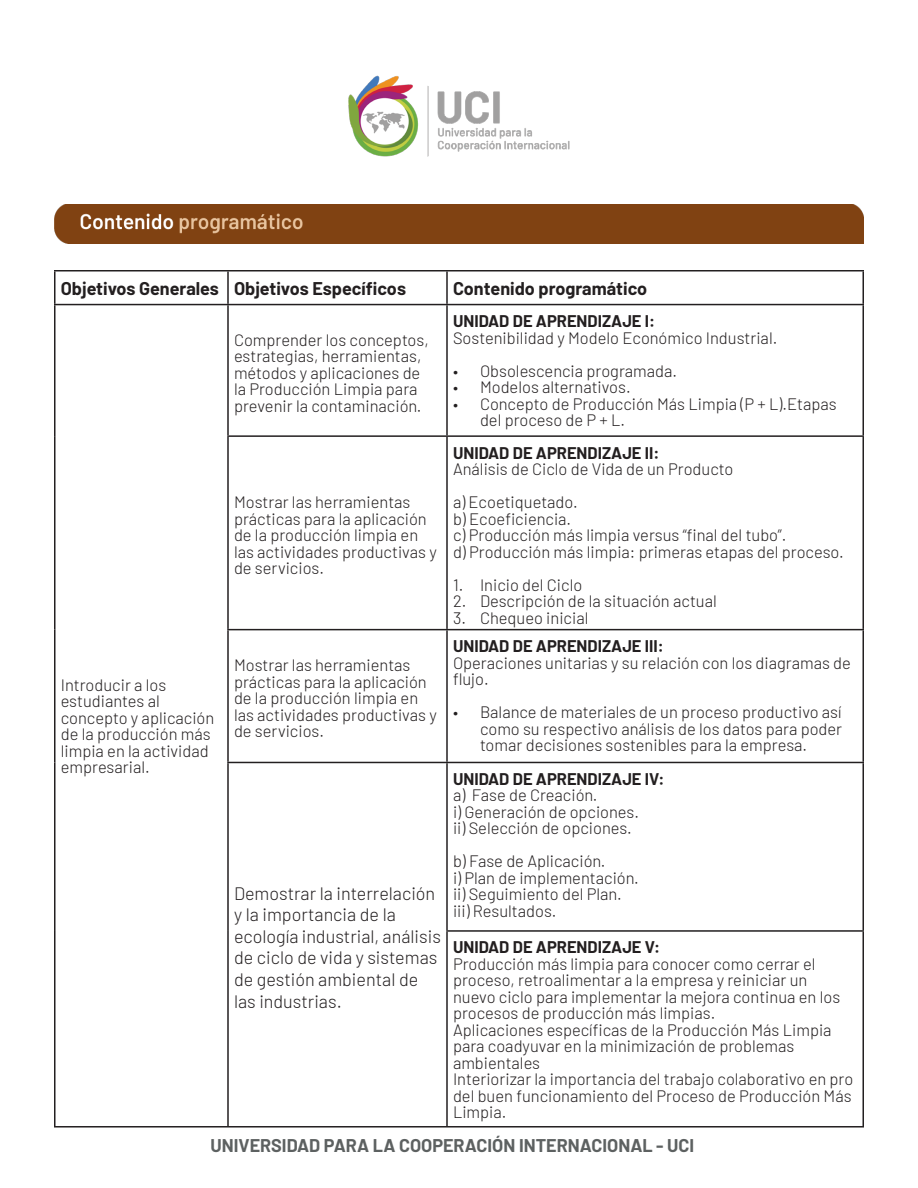
<style>
.page{position:relative;width:918px;height:1188px;background:#fff}
.page>*{position:absolute;margin:0;border:0;box-sizing:border-box;transform-origin:0 0}
.t1{font:300 18px/21.6px "Barlow";color:#231f20}
.t2{font:700 18px "Barlow";color:#231f20}
.t3{font:700 18px "Barlow";color:#5d6161}
.t4{font:300 16.5px/16.5px "Barlow";color:#231f20}
.t5{font:700 16.5px "Barlow";color:#231f20}
</style>
<div class="page">
<img style="left:348px;top:75px;width:222px;height:82px">
<hr style="left:54px;top:270px;width:174px;height:2px;background:#231f20">
<hr style="left:54px;top:271px;width:2px;height:33px;background:#231f20">
<hr style="left:228px;top:270px;width:219px;height:2px;background:#231f20">
<hr style="left:227px;top:271px;width:2px;height:33px;background:#231f20">
<hr style="left:447px;top:270px;width:417px;height:2px;background:#231f20">
<hr style="left:446px;top:271px;width:2px;height:33px;background:#231f20">
<hr style="left:862px;top:271px;width:2px;height:33px;background:#231f20">
<hr style="left:54px;top:304px;width:174px;height:1px;background:#231f20">
<hr style="left:54px;top:305px;width:2px;height:131px;background:#231f20">
<hr style="left:228px;top:304px;width:219px;height:1px;background:#231f20">
<hr style="left:227px;top:305px;width:2px;height:130px;background:#231f20">
<hr style="left:447px;top:304px;width:417px;height:1px;background:#231f20">
<hr style="left:446px;top:305px;width:2px;height:130px;background:#231f20">
<hr style="left:862px;top:305px;width:2px;height:130px;background:#231f20">
<hr style="left:54px;top:436px;width:2px;height:194px;background:#231f20">
<hr style="left:227px;top:435px;width:220px;height:2px;background:#231f20">
<hr style="left:227px;top:437px;width:2px;height:192px;background:#231f20">
<hr style="left:447px;top:435px;width:417px;height:2px;background:#231f20">
<hr style="left:446px;top:437px;width:2px;height:192px;background:#231f20">
<hr style="left:862px;top:437px;width:2px;height:192px;background:#231f20">
<hr style="left:54px;top:630px;width:2px;height:132px;background:#231f20">
<hr style="left:227px;top:629px;width:220px;height:1px;background:#231f20">
<hr style="left:227px;top:630px;width:2px;height:132px;background:#231f20">
<hr style="left:447px;top:629px;width:417px;height:1px;background:#231f20">
<hr style="left:446px;top:630px;width:2px;height:132px;background:#231f20">
<hr style="left:862px;top:630px;width:2px;height:132px;background:#231f20">
<hr style="left:54px;top:762px;width:2px;height:169px;background:#231f20">
<hr style="left:227px;top:762px;width:220px;height:1px;background:#231f20">
<hr style="left:227px;top:763px;width:2px;height:168px;background:#231f20">
<hr style="left:447px;top:762px;width:417px;height:1px;background:#231f20">
<hr style="left:446px;top:763px;width:2px;height:167px;background:#231f20">
<hr style="left:862px;top:763px;width:2px;height:167px;background:#231f20">
<hr style="left:54px;top:931px;width:2px;height:195px;background:#231f20">
<hr style="left:227px;top:931px;width:2px;height:195px;background:#231f20">
<hr style="left:446px;top:930px;width:418px;height:2px;background:#231f20">
<hr style="left:446px;top:932px;width:2px;height:194px;background:#231f20">
<hr style="left:862px;top:932px;width:2px;height:194px;background:#231f20">
<hr style="left:54px;top:1126px;width:174px;height:2px;background:#231f20">
<hr style="left:228px;top:1126px;width:219px;height:2px;background:#231f20">
<hr style="left:447px;top:1126px;width:417px;height:2px;background:#231f20">
<div style="left:54px;top:204px;width:810px;height:39px;background:#804212"></div>
<p class="t2" style="left:61px;top:275px;width:160px">Objetivos Generales</p>
<p class="t2" style="left:234px;top:275px;width:174px">Objetivos Específicos</p>
<p class="t2" style="left:453px;top:275px;width:196px">Contenido programático</p>
<p class="t4" style="left:61px;top:675px;width:155px">Introducir a los estudiantes al concepto y aplicación de la producción más limpia en la actividad empresarial.</p>
<p class="t4" style="left:234px;top:330px;width:196px">Comprender los conceptos, estrategias, herramientas, métodos y aplicaciones de la Producción Limpia para prevenir la contaminación.</p>
<p class="t4" style="left:234px;top:493px;width:204px">Mostrar las herramientas prácticas para la aplicación de la producción limpia en las actividades productivas y de servicios.</p>
<p class="t4" style="left:234px;top:656px;width:204px">Mostrar las herramientas prácticas para la aplicación de la producción limpia en las actividades productivas y de servicios.</p>
<p class="t1" style="left:234px;top:881px;width:208px">Demostrar la interrelación y la importancia de la ecología industrial, análisis de ciclo de vida y sistemas de gestión ambiental de las industrias.</p>
<p class="t5" style="left:453px;top:309px;width:204px">UNIDAD DE APRENDIZAJE I:</p>
<p class="t4" style="left:453px;top:328px;width:326px">Sostenibilidad y Modelo Económico Industrial.</p>
<p class="t4" style="left:453px;top:361px;width:226px">• Obsolescencia programada.</p>
<p class="t4" style="left:453px;top:378px;width:179px">• Modelos alternativos.</p>
<p class="t4" style="left:480px;top:394px;width:358px;text-indent:-27px">• Concepto de Producción Más Limpia (P + L).Etapas del proceso de P + L.</p>
<p class="t5" style="left:453px;top:440px;width:208px">UNIDAD DE APRENDIZAJE II:</p>
<p class="t4" style="left:453px;top:460px;width:282px">Análisis de Ciclo de Vida de un Producto</p>
<p class="t4" style="left:453px;top:493px;width:126px">a) Ecoetiquetado.</p>
<p class="t4" style="left:453px;top:509px;width:120px">b) Ecoeficiencia.</p>
<p class="t4" style="left:453px;top:526px;width:335px">c) Producción más limpia versus “final del tubo”.</p>
<p class="t4" style="left:453px;top:542px;width:392px">d) Producción más limpia: primeras etapas del proceso.</p>
<p class="t4" style="left:453px;top:575px;width:131px">1. Inicio del Ciclo</p>
<p class="t4" style="left:453px;top:592px;width:265px">2. Descripción de la situación actual</p>
<p class="t4" style="left:453px;top:608px;width:137px">3. Chequeo inicial</p>
<p class="t5" style="left:453px;top:634px;width:212px">UNIDAD DE APRENDIZAJE III:</p>
<p class="t4" style="left:453px;top:653px;width:399px">Operaciones unitarias y su relación con los diagramas de flujo.</p>
<p class="t4" style="left:480px;top:703px;width:364px;text-align:justify;text-indent:-27px">• Balance de materiales de un proceso productivo así como su respectivo análisis de los datos para poder tomar decisiones sostenibles para la empresa.</p>
<p class="t5" style="left:453px;top:767px;width:213px">UNIDAD DE APRENDIZAJE IV:</p>
<p class="t4" style="left:453px;top:786px;width:146px">a) Fase de Creación.</p>
<p class="t4" style="left:453px;top:803px;width:187px">i) Generación de opciones.</p>
<p class="t4" style="left:453px;top:819px;width:180px">ii) Selección de opciones.</p>
<p class="t4" style="left:453px;top:852px;width:154px">b) Fase de Aplicación.</p>
<p class="t4" style="left:453px;top:869px;width:187px">i) Plan de implementación.</p>
<p class="t4" style="left:453px;top:885px;width:170px">ii) Seguimiento del Plan.</p>
<p class="t4" style="left:453px;top:902px;width:105px">iii) Resultados.</p>
<p class="t5" style="left:453px;top:935px;width:209px">UNIDAD DE APRENDIZAJE V:</p>
<p class="t4" style="left:453px;top:955px;width:389px">Producción más limpia para conocer como cerrar el proceso, retroalimentar a la empresa y reiniciar un nuevo ciclo para implementar la mejora continua en los procesos de producción más limpias.</p>
<p class="t4" style="left:453px;top:1021px;width:380px">Aplicaciones específicas de la Producción Más Limpia para coadyuvar en la minimización de problemas ambientales</p>
<p class="t4" style="left:453px;top:1070px;width:402px;text-align:justify">Interiorizar la importancia del trabajo colaborativo en pro del buen funcionamiento del Proceso de Producción Más Limpia.</p>
<p class="t3" style="left:211px;top:1132px;width:485px">UNIVERSIDAD PARA LA COOPERACIÓN INTERNACIONAL - UCI</p>
</div>
